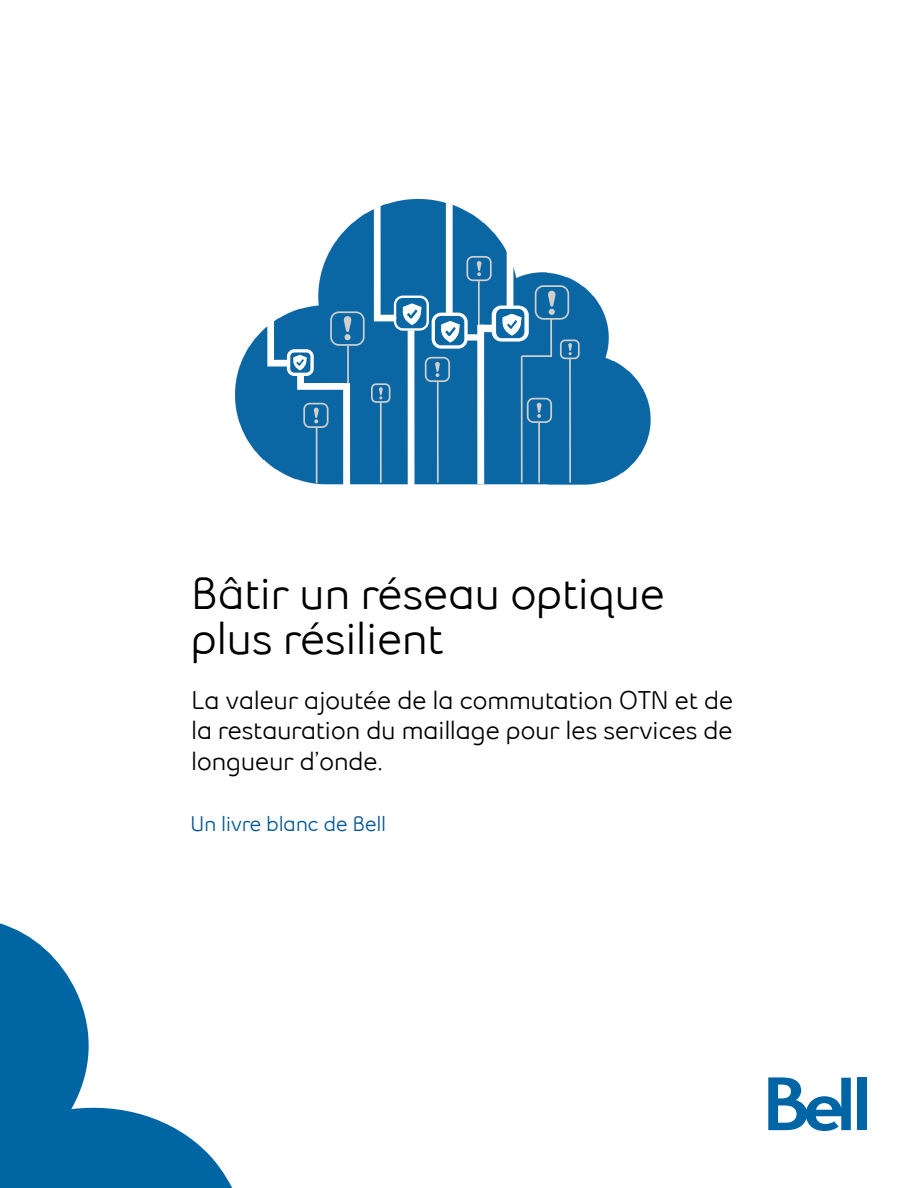
<style>
.page{position:relative;width:918px;height:1188px;background:#fff}
.page>*{position:absolute;margin:0;border:0;box-sizing:border-box;transform-origin:0 0}
.t1{font:600 45px/45px "Bell Slim";letter-spacing:-.02em;color:#000}
.t2{font:600 25.5px/30.6px "Bell Slim";letter-spacing:-.02em;color:#000;text-align:justify}
.t3{font:600 21px "Bell Slim";letter-spacing:-.02em;color:#005893}
</style>
<div class="page">
<svg style="left:768px;top:1077px;width:83px;height:54px"></svg>
<div style="left:857px;top:1078px;width:10px;height:52px;background:#0065a4"></div>
<img style="left:235px;top:210px;width:416px;height:275px">
<hr style="left:521px;top:356px;width:2px;height:127px;background:#d0cfce">
<div style="left:408px;top:330px;width:7px;height:155px;background:#fff"></div>
<hr style="left:437px;top:382px;width:2px;height:101px;background:#d0cfce">
<hr style="left:380px;top:402px;width:2px;height:81px;background:#d0cfce">
<hr style="left:538px;top:423px;width:2px;height:60px;background:#d0cfce">
<hr style="left:316px;top:427px;width:1px;height:56px;background:#d0cfce">
<hr style="left:569px;top:359px;width:2px;height:124px;background:#d0cfce">
<svg style="left:303px;top:403px;width:26px;height:25px"></svg>
<svg style="left:267px;top:210px;width:98px;height:180px"></svg>
<div style="left:477px;top:325px;width:7px;height:159px;background:#fff"></div>
<div style="left:343px;top:383px;width:7px;height:102px;background:#fff"></div>
<svg style="left:371px;top:199px;width:209px;height:224px"></svg>
<div style="left:465px;top:334px;width:19px;height:7px;background:#fff;border-radius:3px"></div>
<div style="left:446px;top:160px;width:7px;height:156px;background:#fff;border-radius:3px"></div>
<svg style="left:0;top:923px;width:232px;height:265px"></svg>
<h1 class="t1" style="left:191px;top:570px;width:476px">Bâtir un réseau optique plus résilient</h1>
<p class="t2" style="left:191px;top:684px;width:544px">La valeur ajoutée de la commutation OTN et de la restauration du maillage pour les services de longueur d’onde.</p>
<p class="t3" style="left:190px;top:811px;width:197px">Un livre blanc de Bell</p>
</div>
